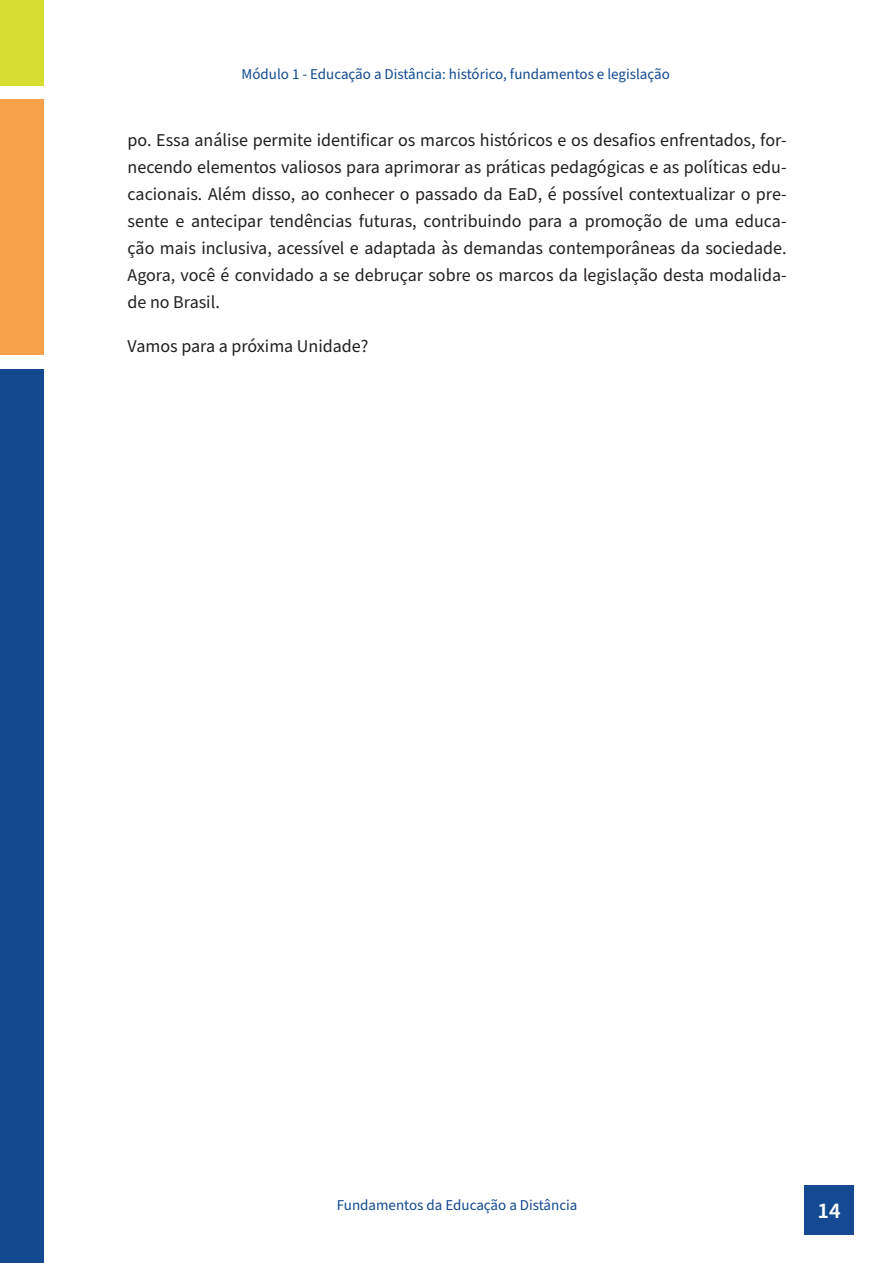
<style>
.page{position:relative;width:893px;height:1263px;background:#fff}
.page>*{position:absolute;margin:0;border:0;box-sizing:border-box;transform-origin:0 0}
.t1{font:600 22.5px "Source Sans Pro";color:#fff}
.Texto_geral{font:18px/27px "Source Sans Pro";color:#231f20;text-align:justify}
.t2{font:15px "Source Sans Pro";color:#134a91}
</style>
<div class="page">
<div style="left:804px;top:1185px;width:50px;height:49px;background:#134a91"></div>
<div style="left:0;top:0;width:44px;height:85px;background:#d5dd2e"></div>
<div style="left:0;top:100px;width:44px;height:255px;background:#f9a149"></div>
<div style="left:0;top:369px;width:44px;height:894px;background:#12498f"></div>
<p class="t2" style="left:242px;top:64px;width:430px">Módulo 1 - Educação a Distância: histórico, fundamentos e legislação</p>
<p class="Texto_geral" style="left:128px;top:127px;width:661px">po. Essa análise permite identificar os marcos históricos e os desafios enfrentados, for&shy;necendo elementos valiosos para aprimorar as práticas pedagógicas e as políticas edu&shy;cacionais. Além disso, ao conhecer o passado da EaD, é possível contextualizar o pre&shy;sente e antecipar tendências futuras, contribuindo para a promoção de uma educa&shy;ção mais inclusiva, acessível e adaptada às demandas contemporâneas da sociedade.<br>Agora, você é convidado a se debruçar sobre os marcos da legislação desta modalida&shy;de no Brasil.</p>
<p class="Texto_geral" style="left:128px;top:333px;width:242px">Vamos para a próxima Unidade?</p>
<p class="t2" style="left:337px;top:1195px;width:242px">Fundamentos da Educação a Distância</p>
<p class="t1" style="left:818px;top:1195px;width:25px">14</p>
</div>
